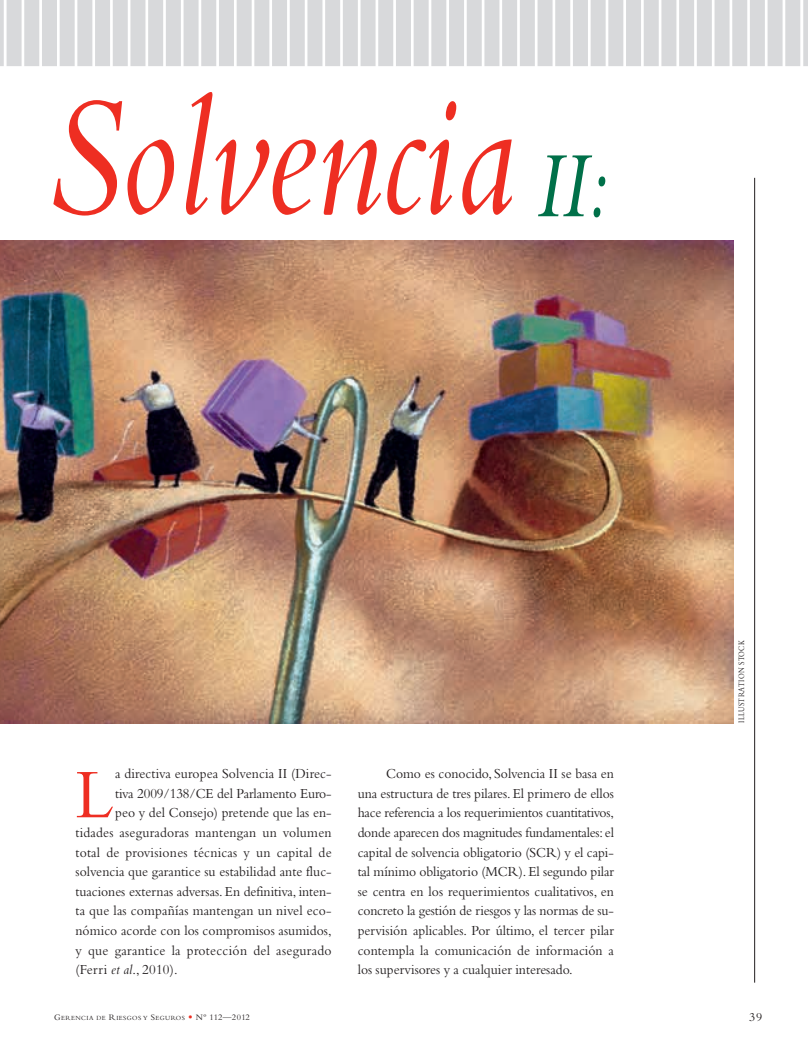
<style>
.page{position:relative;width:808px;height:1053px;background:#fff}
.page>*{position:absolute;margin:0;border:0;box-sizing:border-box;transform-origin:0 0}
.t1{font:italic 179.12px "Bembo";color:#ee2e22;scale:.8 1}
.t2{font:72.62px "Bembo";color:#ee2e22;scale:.95 1}
.t3{font:14.38px/19.6px "Bembo";letter-spacing:.005em;color:#231f20;text-align:justify;scale:.95 1}
.t4{font:14.38px "Bembo";letter-spacing:.025em;color:#231f20;scale:.95 1}
.t5{font:12.5px "Bembo";color:#231f20}
.t6{font:8.75px "Bembo";letter-spacing:.045em;color:#231f20;scale:.8 1}
.t7{font:6.5px "Bembo";letter-spacing:.065em;color:#231f20}
.s1{font-size:97.62px;color:#007049}
.s2{font-style:italic}
.s3{font-size:8.75px}
.s4{font-family:"Goudy";font-size:8.75px;color:#ee2e22}
</style>
<div class="page">
<hr style="left:0;top:0;width:4px;height:66px;background:#d8d9db">
<div style="left:7px;top:0;width:15px;height:66px;background:#d8d9db"></div>
<div style="left:24px;top:0;width:15px;height:66px;background:#d8d9db"></div>
<div style="left:42px;top:0;width:15px;height:66px;background:#d8d9db"></div>
<div style="left:60px;top:0;width:15px;height:66px;background:#d8d9db"></div>
<div style="left:77px;top:0;width:15px;height:66px;background:#d8d9db"></div>
<div style="left:95px;top:0;width:15px;height:66px;background:#d8d9db"></div>
<div style="left:113px;top:0;width:15px;height:66px;background:#d8d9db"></div>
<div style="left:130px;top:0;width:15px;height:66px;background:#d8d9db"></div>
<div style="left:148px;top:0;width:15px;height:66px;background:#d8d9db"></div>
<div style="left:166px;top:0;width:15px;height:66px;background:#d8d9db"></div>
<div style="left:184px;top:0;width:15px;height:66px;background:#d8d9db"></div>
<div style="left:201px;top:0;width:15px;height:66px;background:#d8d9db"></div>
<div style="left:219px;top:0;width:15px;height:66px;background:#d8d9db"></div>
<div style="left:237px;top:0;width:15px;height:66px;background:#d8d9db"></div>
<div style="left:254px;top:0;width:15px;height:66px;background:#d8d9db"></div>
<div style="left:272px;top:0;width:15px;height:66px;background:#d8d9db"></div>
<div style="left:290px;top:0;width:15px;height:66px;background:#d8d9db"></div>
<div style="left:307px;top:0;width:15px;height:66px;background:#d8d9db"></div>
<div style="left:325px;top:0;width:15px;height:66px;background:#d8d9db"></div>
<div style="left:343px;top:0;width:15px;height:66px;background:#d8d9db"></div>
<div style="left:361px;top:0;width:15px;height:66px;background:#d8d9db"></div>
<div style="left:378px;top:0;width:15px;height:66px;background:#d8d9db"></div>
<div style="left:396px;top:0;width:15px;height:66px;background:#d8d9db"></div>
<div style="left:414px;top:0;width:15px;height:66px;background:#d8d9db"></div>
<div style="left:431px;top:0;width:15px;height:66px;background:#d8d9db"></div>
<div style="left:449px;top:0;width:15px;height:66px;background:#d8d9db"></div>
<div style="left:467px;top:0;width:15px;height:66px;background:#d8d9db"></div>
<div style="left:484px;top:0;width:15px;height:66px;background:#d8d9db"></div>
<div style="left:502px;top:0;width:15px;height:66px;background:#d8d9db"></div>
<div style="left:520px;top:0;width:15px;height:66px;background:#d8d9db"></div>
<div style="left:537px;top:0;width:15px;height:66px;background:#d8d9db"></div>
<div style="left:555px;top:0;width:15px;height:66px;background:#d8d9db"></div>
<div style="left:573px;top:0;width:15px;height:66px;background:#d8d9db"></div>
<div style="left:591px;top:0;width:15px;height:66px;background:#d8d9db"></div>
<div style="left:608px;top:0;width:15px;height:66px;background:#d8d9db"></div>
<div style="left:626px;top:0;width:15px;height:66px;background:#d8d9db"></div>
<div style="left:644px;top:0;width:15px;height:66px;background:#d8d9db"></div>
<div style="left:661px;top:0;width:15px;height:66px;background:#d8d9db"></div>
<div style="left:679px;top:0;width:15px;height:66px;background:#d8d9db"></div>
<div style="left:697px;top:0;width:15px;height:66px;background:#d8d9db"></div>
<div style="left:732px;top:0;width:15px;height:66px;background:#d8d9db"></div>
<div style="left:714px;top:0;width:15px;height:66px;background:#d8d9db"></div>
<div style="left:750px;top:0;width:15px;height:66px;background:#d8d9db"></div>
<div style="left:785px;top:0;width:15px;height:66px;background:#d8d9db"></div>
<div style="left:803px;top:0;width:5px;height:66px;background:#d8d9db"></div>
<div style="left:767px;top:0;width:15px;height:66px;background:#d8d9db"></div>
<hr style="left:754px;top:178px;width:1px;height:804px;background:#231f20">
<img style="left:0;top:240px;width:733px;height:483px">
<h1 class="t1" style="left:44px;top:95px;width:707px">Solvencia <span class="s1">II:</span></h1>
<h2 class="t2" style="left:75px;top:769px;width:42px">L</h2>
<p class="t3" style="left:115px;top:765px;width:229px">a directiva europea Solvencia II (Direc-</p>
<p class="t3" style="left:115px;top:784px;width:229px">tiva 2009/138/CE del Parlamento Euro-</p>
<p class="t3" style="left:115px;top:804px;width:229px">peo y del Consejo) pretende que las en-</p>
<p class="t3" style="left:75px;top:824px;width:271px">tidades aseguradoras mantengan un volumen</p>
<p class="t3" style="left:75px;top:843px;width:271px">total de provisiones técnicas y un capital de</p>
<p class="t3" style="left:75px;top:863px;width:271px">solvencia que garantice su estabilidad ante fluc-</p>
<p class="t3" style="left:75px;top:883px;width:271px">tuaciones externas adversas. En definitiva, inten-</p>
<p class="t3" style="left:75px;top:902px;width:271px">ta que las compañías mantengan un nivel eco-</p>
<p class="t3" style="left:75px;top:922px;width:271px">nómico acorde con los compromisos asumidos,</p>
<p class="t4" style="left:75px;top:945px;width:271px">y que garantice la protección del asegurado</p>
<p class="t3" style="left:75px;top:961px;width:109px">(Ferri <span class="s2">et al</span>., 2010).</p>
<p class="t3" style="left:358px;top:765px;width:271px;text-indent:28px">Como es conocido, Solvencia II se basa en una estructura de tres pilares. El primero de ellos hace referencia a los requerimientos cuantitativos, donde aparecen dos magnitudes fundamentales:el capital de solvencia obligatorio (SCR) y el capi&shy;tal mínimo obligatorio (MCR). El segundo pilar se centra en los requerimientos cualitativos, en concreto la gestión de riesgos y las normas de su&shy;pervisión aplicables. Por último, el tercer pilar contempla la comunicación de información a los supervisores y a cualquier interesado.</p>
<p class="t6" style="left:738px;top:723px;width:105px;rotate:-90deg">ILLUSTRATION STOCK</p>
<p class="t7" style="left:54px;top:1015px;width:197px"><span class="s3">G</span>ERENCIA DE <span class="s3">R</span>IESGOS Y <span class="s3">S</span>EGUROS <span class="s4">•</span> <span class="s3">Nº 112—2012</span></p>
<p class="t5" style="left:749px;top:1013px;width:14px">39</p>
</div>
